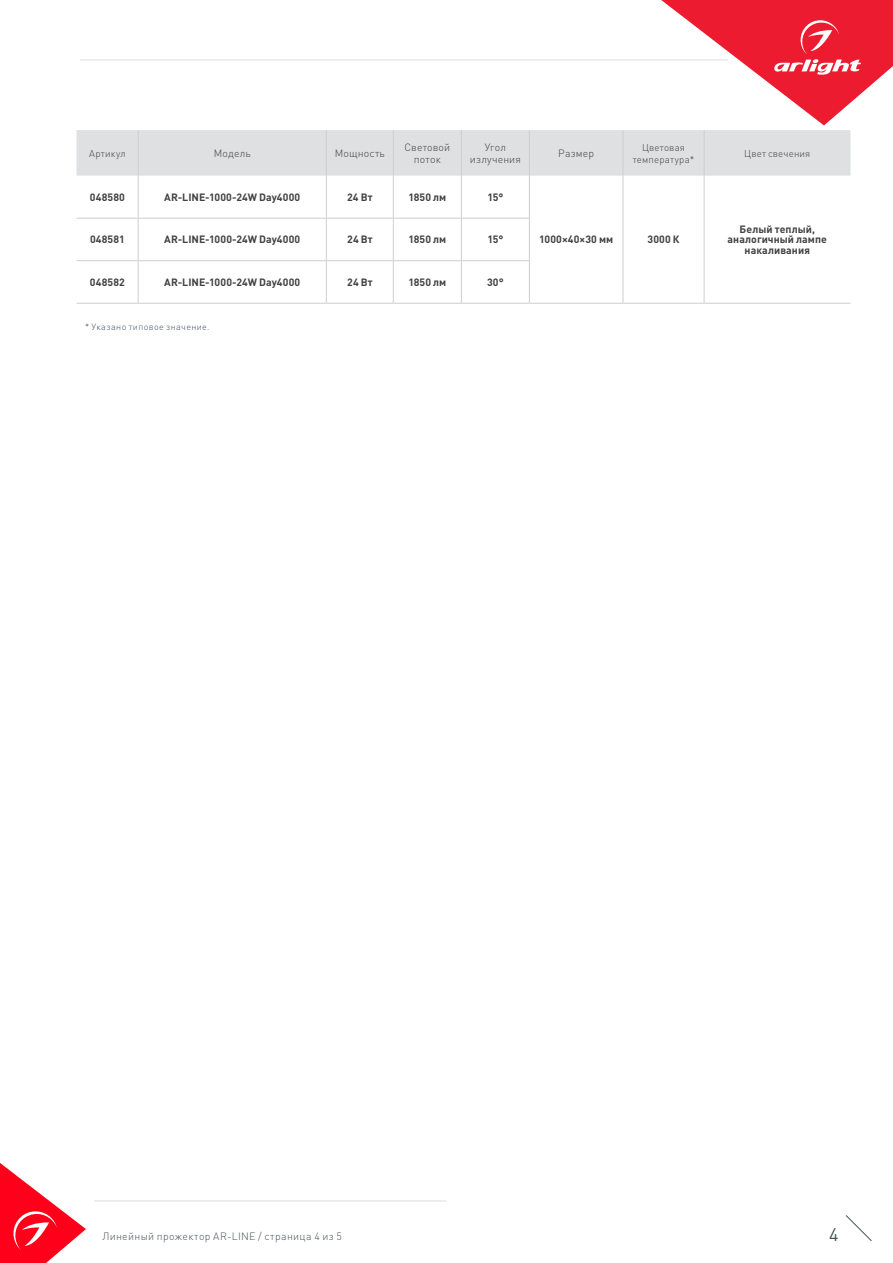
<style>
.page{position:relative;width:893px;height:1263px;background:#fff}
.page>*{position:absolute;margin:0;border:0;box-sizing:border-box;transform-origin:0 0}
.t1{font:18px "DIN Pro";color:#43525a}
.t2{font:700 10.5px/10.5px "DIN Pro";letter-spacing:.01em;color:#414042;text-align:center}
.t3{font:300 10.5px/12px "DIN Pro";letter-spacing:.01em;color:#414042;text-align:center}
.t4{font:300 10.5px "DIN Pro";letter-spacing:.03em;color:#43525a}
.t5{font:300 9.75px/12px "DIN Pro";letter-spacing:.015em;color:#414042;text-align:center}
.t6{font:300 9px "DIN Pro";letter-spacing:.04em;color:#43525a}
</style>
<div class="page">
<hr style="left:94px;top:1200px;width:352px;height:1px;background:#dcddde">
<svg style="left:845px;top:1215px;width:27px;height:26px"></svg>
<hr style="left:138px;top:176px;width:1px;height:42px;background:#cccecf">
<hr style="left:326px;top:176px;width:1px;height:42px;background:#cccecf">
<hr style="left:393px;top:176px;width:1px;height:42px;background:#cccecf">
<hr style="left:461px;top:176px;width:1px;height:42px;background:#cccecf">
<hr style="left:529px;top:176px;width:1px;height:42px;background:#cccecf">
<hr style="left:623px;top:176px;width:1px;height:42px;background:#cccecf">
<hr style="left:704px;top:176px;width:1px;height:42px;background:#cccecf">
<hr style="left:623px;top:218px;width:1px;height:43px;background:#cccecf">
<hr style="left:704px;top:218px;width:1px;height:43px;background:#cccecf">
<hr style="left:623px;top:261px;width:1px;height:42px;background:#cccecf">
<hr style="left:704px;top:261px;width:1px;height:42px;background:#cccecf">
<hr style="left:529px;top:303px;width:94px;height:1px;background:#cccecf">
<hr style="left:623px;top:303px;width:81px;height:1px;background:#cccecf">
<hr style="left:704px;top:303px;width:146px;height:1px;background:#cccecf">
<hr style="left:138px;top:219px;width:1px;height:41px;background:#cccecf">
<hr style="left:326px;top:219px;width:1px;height:41px;background:#cccecf">
<hr style="left:393px;top:219px;width:1px;height:41px;background:#cccecf">
<hr style="left:461px;top:219px;width:1px;height:41px;background:#cccecf">
<hr style="left:529px;top:219px;width:1px;height:41px;background:#cccecf">
<hr style="left:138px;top:261px;width:1px;height:42px;background:#cccecf">
<hr style="left:326px;top:261px;width:1px;height:42px;background:#cccecf">
<hr style="left:393px;top:261px;width:1px;height:42px;background:#cccecf">
<hr style="left:461px;top:261px;width:1px;height:42px;background:#cccecf">
<hr style="left:529px;top:261px;width:1px;height:42px;background:#cccecf">
<hr style="left:77px;top:303px;width:61px;height:1px;background:#cccecf">
<hr style="left:138px;top:303px;width:188px;height:1px;background:#cccecf">
<hr style="left:326px;top:303px;width:67px;height:1px;background:#cccecf">
<hr style="left:393px;top:303px;width:68px;height:1px;background:#cccecf">
<hr style="left:461px;top:303px;width:68px;height:1px;background:#cccecf">
<hr style="left:393px;top:218px;width:68px;height:1px;background:#cccecf">
<hr style="left:461px;top:218px;width:69px;height:1px;background:#cccecf">
<hr style="left:393px;top:260px;width:68px;height:1px;background:#cccecf">
<hr style="left:461px;top:260px;width:69px;height:1px;background:#cccecf">
<hr style="left:77px;top:218px;width:61px;height:1px;background:#cccecf">
<hr style="left:138px;top:218px;width:188px;height:1px;background:#cccecf">
<hr style="left:326px;top:218px;width:67px;height:1px;background:#cccecf">
<hr style="left:77px;top:260px;width:61px;height:1px;background:#cccecf">
<hr style="left:138px;top:260px;width:188px;height:1px;background:#cccecf">
<hr style="left:326px;top:260px;width:67px;height:1px;background:#cccecf">
<svg style="left:77px;top:0;width:816px;height:176px"></svg>
<svg style="left:0;top:1163px;width:86px;height:100px"></svg>
<p class="t5" style="left:89px;top:147px;width:38px">Артикул</p>
<p class="t3" style="left:214px;top:147px;width:38px">Модель</p>
<p class="t3" style="left:335px;top:147px;width:52px">Мощность</p>
<p class="t3" style="left:405px;top:141px;width:47px">Световой поток</p>
<p class="t3" style="left:470px;top:141px;width:52px">Угол излучения</p>
<p class="t3" style="left:558px;top:147px;width:37px">Размер</p>
<p class="t5" style="left:633px;top:141px;width:63px">Цветовая температура*</p>
<p class="t5" style="left:744px;top:147px;width:68px">Цвет свечения</p>
<p class="t2" style="left:90px;top:191px;width:37px">048580</p>
<p class="t2" style="left:164px;top:191px;width:138px">AR-LINE-1000-24W Day4000</p>
<p class="t2" style="left:347px;top:191px;width:27px">24 Вт</p>
<p class="t2" style="left:408px;top:191px;width:39px">1850 лм</p>
<p class="t2" style="left:487px;top:191px;width:18px">15°</p>
<p class="t2" style="left:539px;top:234px;width:76px">1000×40×30 мм</p>
<p class="t2" style="left:647px;top:234px;width:34px">3000 К</p>
<p class="t2" style="left:728px;top:223px;width:101px">Белый теплый, аналогичный лампе накаливания</p>
<p class="t2" style="left:90px;top:234px;width:36px">048581</p>
<p class="t2" style="left:164px;top:234px;width:138px">AR-LINE-1000-24W Day4000</p>
<p class="t2" style="left:347px;top:234px;width:27px">24 Вт</p>
<p class="t2" style="left:408px;top:234px;width:39px">1850 лм</p>
<p class="t2" style="left:487px;top:234px;width:18px">15°</p>
<p class="t2" style="left:90px;top:276px;width:36px">048582</p>
<p class="t2" style="left:164px;top:276px;width:138px">AR-LINE-1000-24W Day4000</p>
<p class="t2" style="left:347px;top:276px;width:27px">24 Вт</p>
<p class="t2" style="left:408px;top:276px;width:39px">1850 лм</p>
<p class="t2" style="left:487px;top:276px;width:18px">30°</p>
<p class="t6" style="left:85px;top:321px;width:126px">* Указано типовое значение.</p>
<p class="t4" style="left:102px;top:1229px;width:241px">Линейный прожектор AR-LINE / страница 4 из 5</p>
<h1 class="t1" style="left:829px;top:1222px;width:11px">4</h1>
</div>
